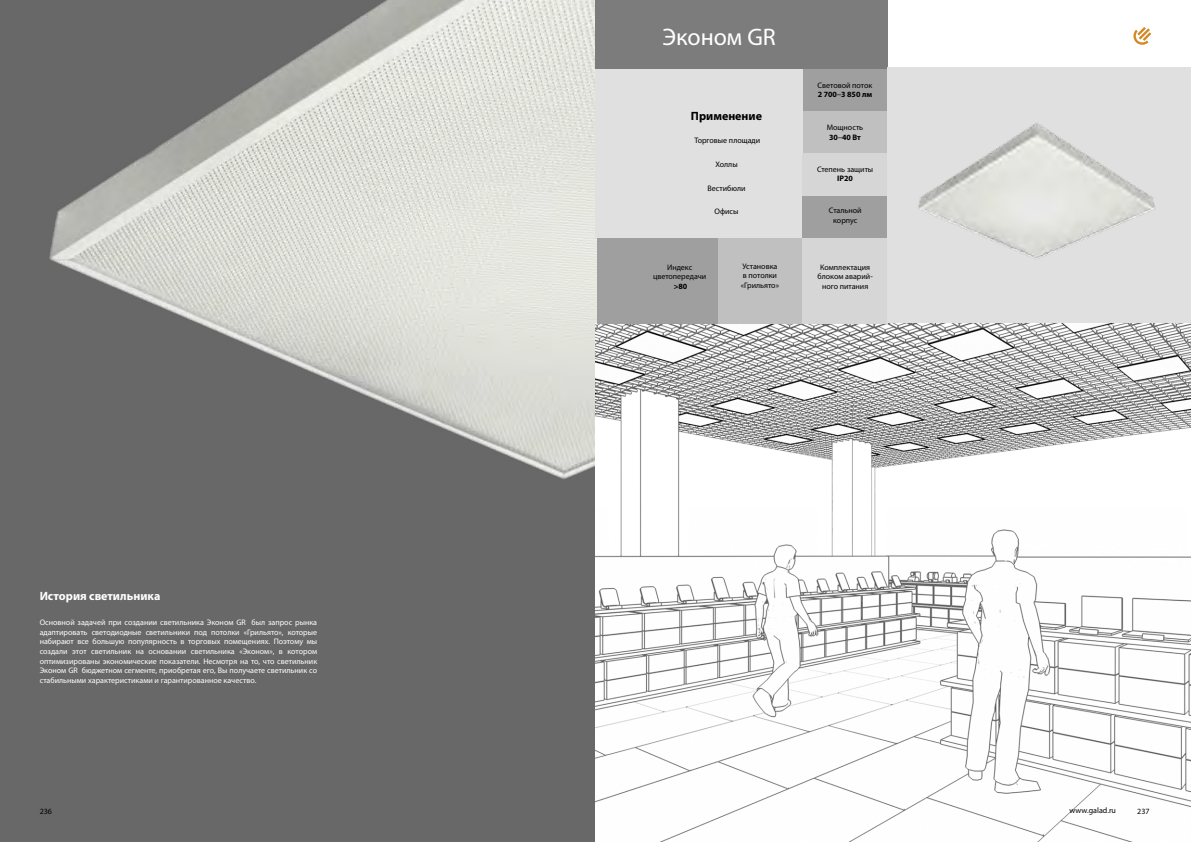
<style>
.page{position:relative;width:1191px;height:842px;background:#fff}
.page>*{position:absolute;margin:0;border:0;box-sizing:border-box;transform-origin:0 0}
.t1{font:24px "Myriad Pro";color:#fff}
.t2{font:700 12px "Myriad Pro";color:#fff}
.t3{font:700 12px "Myriad Pro";color:#000}
.t4{font:8px/9.6px "Myriad Pro";color:#fff;text-align:justify}
.t5{font:8px/9.6px "Myriad Pro";color:#000}
.t6{font:700 8px "Myriad Pro";color:#000}
.s1{font-weight:700}
.s2{font-family:"Free Set PT"}
</style>
<div class="page">
<div style="left:0;top:0;width:597px;height:842px;background:#686868"></div>
<img style="left:49px;top:0;width:548px;height:479px">
<img style="left:595px;top:323px;width:596px;height:519px">
<div style="left:802px;top:68px;width:85px;height:43px;background:#9f9f9f"></div>
<div style="left:802px;top:111px;width:85px;height:42px;background:#c0c0c0"></div>
<div style="left:595px;top:68px;width:207px;height:170px;background:#e0e0e0"></div>
<div style="left:802px;top:196px;width:85px;height:42px;background:#9f9f9f"></div>
<div style="left:717px;top:238px;width:85px;height:85px;background:#c0c0c0"></div>
<div style="left:597px;top:238px;width:120px;height:85px;background:#9f9f9f"></div>
<div style="left:595px;top:0;width:292px;height:68px;background:#7c7c7c"></div>
<div style="left:802px;top:153px;width:85px;height:43px;background:#d6d6d6"></div>
<div style="left:802px;top:238px;width:85px;height:85px;background:#d6d6d6"></div>
<div style="left:887px;top:68px;width:304px;height:255px;background:#e0e0e0"></div>
<img style="left:918px;top:122px;width:237px;height:138px">
<svg style="left:1133px;top:27px;width:18px;height:18px"></svg>
<h2 class="t2" style="left:40px;top:588px;width:122px">История светильника</h2>
<p class="t4" style="left:40px;top:617px;width:279px">Основной задачей при создании светильника Эконом GR был запрос рынка адаптировать светодиодные светильники под потолки «Грильято», которые набирают все большую популярность в торговых помещениях. Поэтому мы создали этот светильник на основании светильника «Эконом», в котором оптимизированы экономические показатели. Несмотря на то, что светильник Эконом GR бюджетном сегменте, приобретая его, Вы получаете светильник со стабильными характеристиками и гарантированное качество.</p>
<h1 class="t1" style="left:662px;top:22px;width:115px">Эконом GR</h1>
<h2 class="t3" style="left:691px;top:108px;width:73px">Применение</h2>
<p class="t5" style="left:694px;top:136px;width:67px">Торговые площади</p>
<p class="t5" style="left:715px;top:159px;width:24px">Холлы</p>
<p class="t5" style="left:707px;top:183px;width:40px">Вестибюли</p>
<p class="t5" style="left:714px;top:207px;width:25px">Офисы</p>
<p class="t5" style="left:653px;top:262px;width:55px;text-align:center">Индекс цветопередачи</p>
<p class="t6" style="left:673px;top:281px;width:15px">&gt;80</p>
<p class="t5" style="left:741px;top:261px;width:40px">Установка в потолки «Грильято»</p>
<p class="t5" style="left:817px;top:80px;width:56px">Световой поток<br><span class="s1">2 700</span><span class="s2">–</span><span class="s1">3 850 лм</span></p>
<p class="t5" style="left:826px;top:122px;width:38px">Мощность<br><span class="s1">30</span><span class="s2">–</span><span class="s1">40 Вт</span></p>
<p class="t5" style="left:817px;top:164px;width:58px">Степень защиты</p>
<p class="t6" style="left:837px;top:173px;width:17px">IP20</p>
<p class="t5" style="left:829px;top:206px;width:34px;text-align:center">Стальной корпус</p>
<p class="t5" style="left:817px;top:262px;width:57px;text-align:center">Комплектация блоком аварий&shy;ного питания</p>
<p class="t5" style="left:40px;top:807px;width:14px">236</p>
<p class="t5" style="left:1069px;top:806px;width:48px">www.galad.ru</p>
<p class="t5" style="left:1137px;top:806px;width:14px">237</p>
</div>
